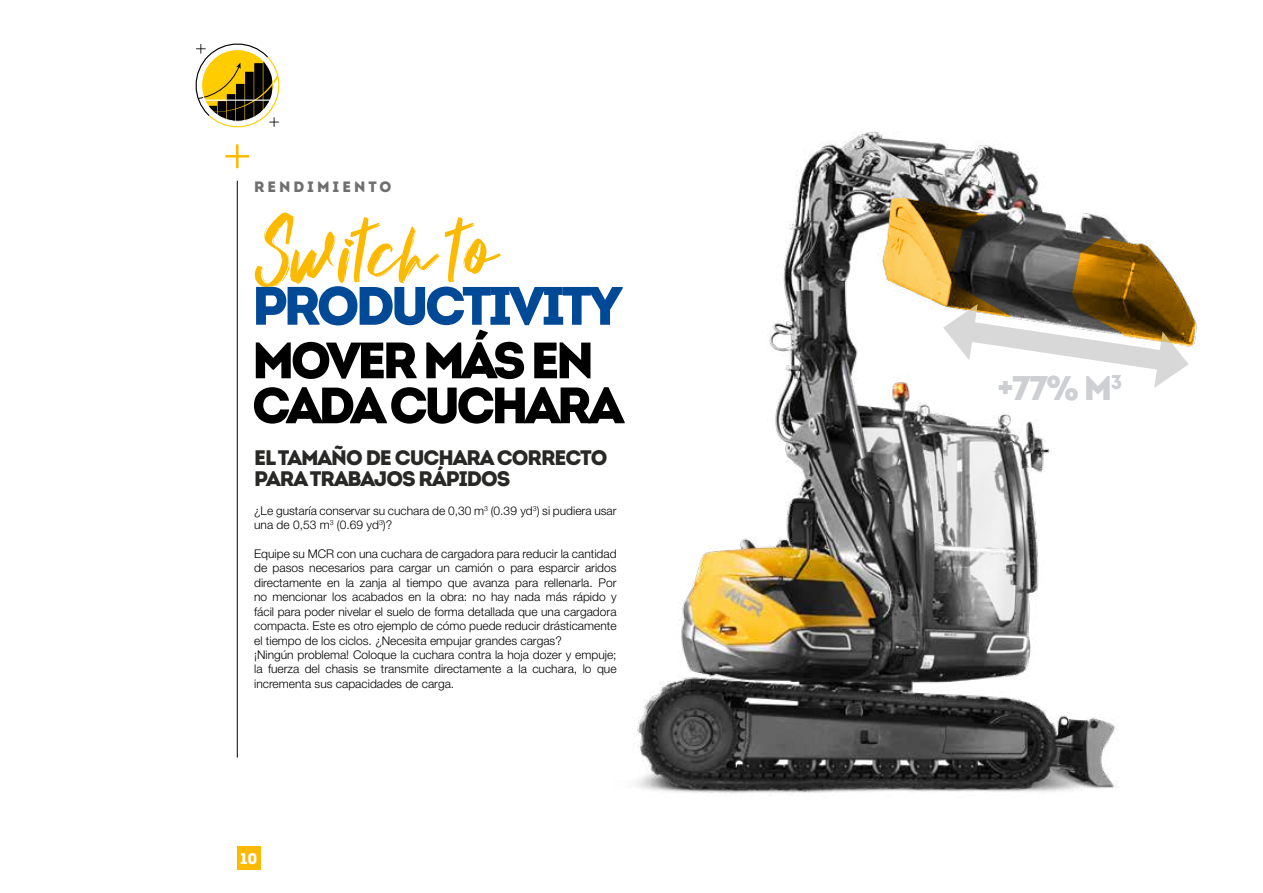
<style>
.page{position:relative;width:1263px;height:893px;background:#fff}
.page>*{position:absolute;margin:0;border:0;box-sizing:border-box;transform-origin:0 0}
.t1{font:83.4px "musuh";color:#fbba00}
.t2{font:900 54px "Intro";letter-spacing:-.075em;color:#004996}
.t3{font:900 51px/45px "Intro";letter-spacing:-.075em;color:#000}
.t4{font:900 34.2px "Intro";color:#cecfd3}
.t5{font:900 21px/21px "Intro";letter-spacing:-.05em;color:#282827}
.t6{font:900 15.45px "Intro";color:#fff}
.t7{font:900 15px "Intro";letter-spacing:.2em;color:#706f6f}
.t8{font:300 12px/14.4px "Helvetica Neue LT Pro";color:#000}
</style>
<div class="page">
<svg style="left:225px;top:144px;width:24px;height:24px"></svg>
<hr style="left:237px;top:181px;width:1px;height:577px;background:#000">
<svg style="left:195px;top:43px;width:85px;height:85px"></svg>
<img style="left:632px;top:131px;width:568px;height:663px">
<svg style="left:883px;top:198px;width:312px;height:190px"></svg>
<div style="left:237px;top:847px;width:23px;height:23px;background:#fbba00"></div>
<p class="t7" style="left:254px;top:177px;width:139px">RENDIMIENTO</p>
<h1 class="t1" style="left:252px;top:209px;width:247px">Switch to</h1>
<h2 class="t2" style="left:252px;top:270px;width:372px">PRODUCTIVITY</h2>
<h3 class="t3" style="left:252px;top:337px;width:374px">MOVER MÁS EN<br>CADA CUCHARA</h3>
<h3 class="t5" style="left:254px;top:447px;width:355px">EL TAMAÑO DE CUCHARA CORRECTO<br>PARA TRABAJOS RÁPIDOS</h3>
<p class="t8" style="left:254px;top:503px;width:364px">¿Le gustaría conservar su cuchara de 0,30 m<sup>3</sup> (0.39 yd<sup>3</sup>) si pudiera usar una de 0,53 m<sup>3</sup> (0.69 yd<sup>3</sup>)?</p>
<p class="t8" style="left:254px;top:546px;width:364px">Equipe su MCR con una cuchara de cargadora para reducir la cantidad de pasos necesarios para cargar un camión o para esparcir aridos directamente en la zanja al tiempo que avanza para rellenarla. Por no mencionar los acabados en la obra: no hay nada más rápido y fácil para poder nivelar el suelo de forma detallada que una cargadora compacta. Este es otro ejemplo de cómo puede reducir drásticamente el tiempo de los ciclos. ¿Necesita empujar grandes cargas?<br>¡Ningún problema! Coloque la cuchara contra la hoja dozer y empuje; la fuerza del chasis se transmite directamente a la cuchara, lo que incrementa sus capacidades de carga.</p>
<p class="t6" style="left:240px;top:848px;width:19px">10</p>
<h3 class="t4" style="left:997px;top:366px;width:127px">+77% M<sup>3</sup></h3>
</div>
